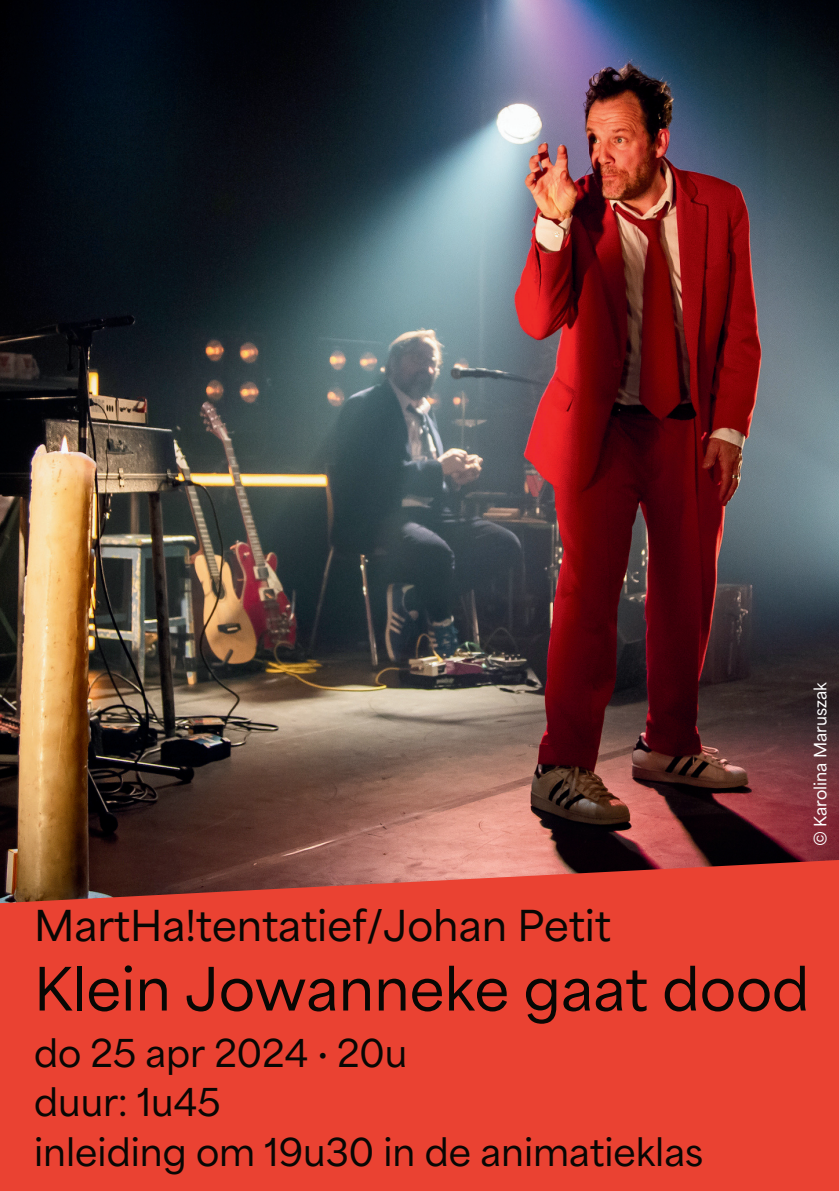
<style>
.page{position:relative;width:839px;height:1191px;background:#fff}
.page>*{position:absolute;margin:0;border:0;box-sizing:border-box;transform-origin:0 0}
.t1{font:600 56px "Area Normal";color:#080704}
.t2{font:600 40px "Area Normal";color:#080704}
.t3{font:600 36px/49.6px "Area Normal";color:#080704}
.t4{font:600 16px "Area Normal";color:#fff}
</style>
<div class="page">
<img style="left:0;top:0;width:838px;height:852px">
<svg style="left:0;top:852px;width:838px;height:339px;background:#df4233"></svg>
<p class="t2" style="left:34px;top:890px;width:578px">MartHa!tentatief/Johan Petit</p>
<p class="t4" style="left:806px;top:846px;width:166px;rotate:-90deg">© Karolina Maruszak</p>
<h1 class="t1" style="left:34px;top:939px;width:777px">Klein Jowanneke gaat dood</h1>
<p class="t3" style="left:34px;top:1024px;width:670px">do 25 apr 2024 · 20u<br>duur: 1u45<br>inleiding om 19u30 in de animatieklas</p>
</div>
